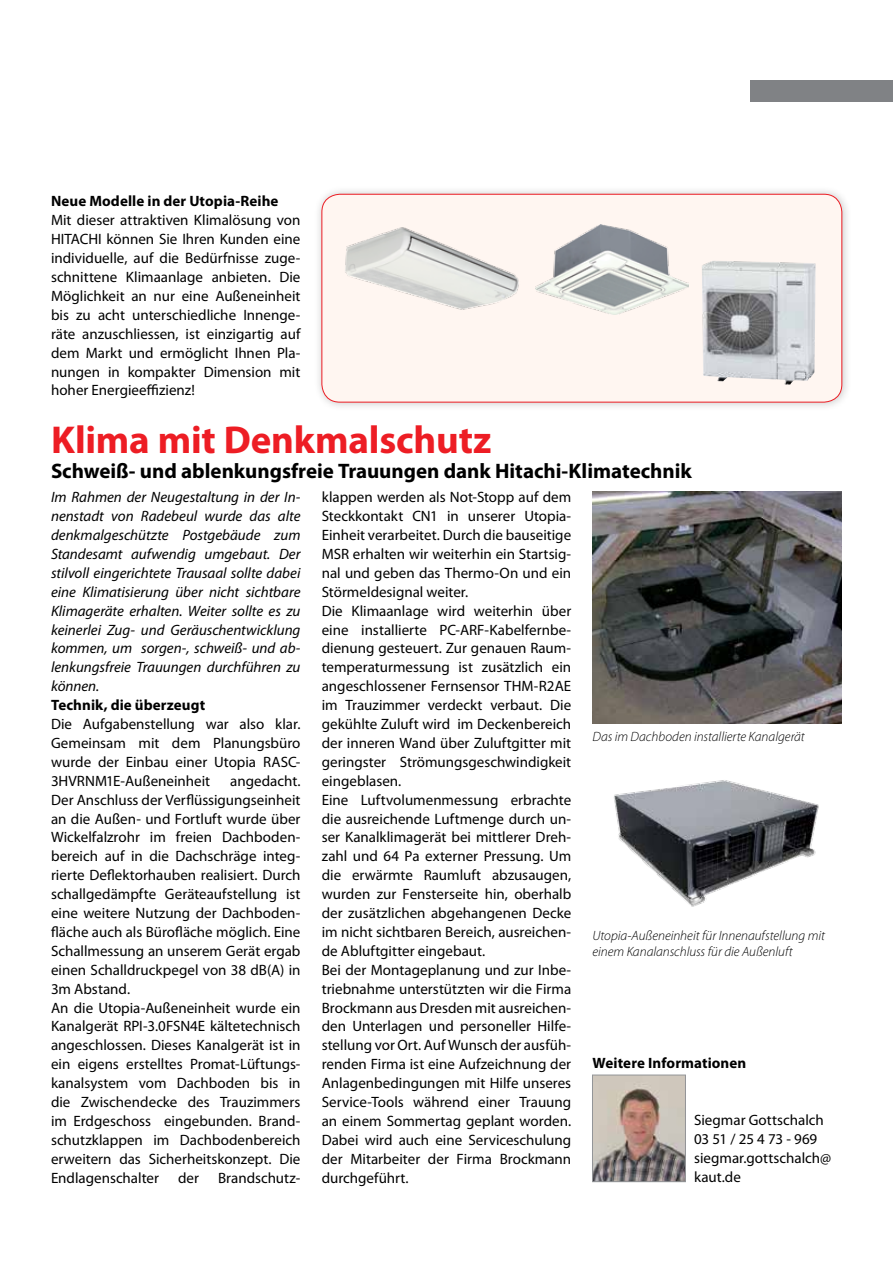
<style>
.page{position:relative;width:893px;height:1263px;background:#fff}
.page>*{position:absolute;margin:0;border:0;box-sizing:border-box;transform-origin:0 0}
.t1{font:700 39px "Myriad Pro";letter-spacing:-.005em;color:#ed1d24}
.t2{font:700 21px "Myriad Pro";letter-spacing:-.005em;color:#000}
.t3{font:15px/18.9px "Myriad Pro";color:#000}
.t4{font:italic 15px/18.9px "Myriad Pro";color:#000;text-align:justify}
.t5{font:700 15px "Myriad Pro";letter-spacing:.005em;color:#000}
.t6{font:italic 300 13.5px/16.2px "Myriad Pro";color:#000}
</style>
<div class="page">
<div style="left:314px;top:185px;width:538px;height:226px;background:#000;opacity:.23"></div>
<div style="left:322px;top:194px;width:520px;height:208px;background:#fff6f1;border-radius:18px"></div>
<div style="left:322px;top:194px;width:520px;height:208px;border:1px solid #ed1d24;border-radius:18px"></div>
<img style="left:345px;top:227px;width:174px;height:83px">
<img style="left:536px;top:224px;width:153px;height:90px">
<img style="left:702px;top:261px;width:114px;height:124px">
<div style="left:750px;top:80px;width:143px;height:21px;background:#808285"></div>
<img style="left:592px;top:491px;width:249px;height:232px">
<img style="left:594px;top:1077px;width:90px;height:103px">
<div style="left:592px;top:1075px;width:94px;height:107px;border:1px solid #939598"></div>
<img style="left:614px;top:780px;width:205px;height:127px">
<p class="t5" style="left:51px;top:192px;width:229px">Neue Modelle in der Utopia-Reihe</p>
<p class="t3" style="left:51px;top:211px;width:251px;text-align:justify">Mit dieser attraktiven Klimalösung von HITACHI können Sie Ihren Kunden eine individuelle, auf die Bedürfnisse zuge&shy;schnittene Klimaanlage anbieten. Die Möglichkeit an nur eine Außeneinheit bis zu acht unterschiedliche Innenge&shy;räte anzuschliessen, ist einzigartig auf dem Markt und ermöglicht Ihnen Pla&shy;nungen in kompakter Dimension mit hoher Energieeffizienz!</p>
<h1 class="t1" style="left:51px;top:414px;width:442px">Klima mit Denkmalschutz</h1>
<h2 class="t2" style="left:51px;top:457px;width:642px">Schweiß- und ablenkungsfreie Trauungen dank Hitachi-Klimatechnik</h2>
<p class="t4" style="left:51px;top:487px;width:251px">Im Rahmen der Neugestaltung in der In&shy;nenstadt von Radebeul wurde das alte denkmalgeschützte Postgebäude zum Standesamt aufwendig umgebaut. Der stilvoll eingerichtete Trausaal sollte dabei eine Klimatisierung über nicht sichtbare Klimageräte erhalten. Weiter sollte es zu keinerlei Zug- und Geräuschentwicklung kommen, um sorgen-, schweiß- und ab&shy;lenkungsfreie Trauungen durchführen zu können.</p>
<p class="t5" style="left:51px;top:695px;width:156px">Technik, die überzeugt</p>
<p class="t3" style="left:51px;top:714px;width:251px;text-align:justify">Die Aufgabenstellung war also klar.<br>Gemeinsam mit dem Planungsbüro wurde der Einbau einer Utopia RASC-3HVRNM1E-Außeneinheit</p>
<p class="t3" style="left:322px;top:487px;width:251px">klappen werden als Not-Stopp auf dem Steckkontakt CN1 in unserer Utopia-Einheit verarbeitet. Durch die bauseitige MSR erhalten wir weiterhin ein Startsig&shy;nal und geben das Thermo-On und ein Störmeldesignal weiter.<br>Die Klimaanlage wird weiterhin über eine installierte PC-ARF-Kabelfernbe&shy;dienung gesteuert. Zur genauen Raum&shy;temperaturmessung ist zusätzlich ein angeschlossener Fernsensor THM-R2AE im Trauzimmer verdeckt verbaut. Die gekühlte Zuluft wird im Deckenbereich der inneren Wand über Zuluftgitter mit geringster Strömungsgeschwindigkeit eingeblasen.<br>Eine Luftvolumenmessung erbrachte die ausreichende Luftmenge durch un&shy;ser Kanalklimagerät bei mittlerer Dreh&shy;zahl und 64 Pa externer Pressung. Um die erwärmte Raumluft abzusaugen, wurden zur Fensterseite hin, oberhalb der zusätzlichen abgehangenen Decke im nicht sichtbaren Bereich, ausreichen&shy;de Abluftgitter eingebaut.<br>Bei der Montageplanung und zur Inbe&shy;triebnahme unterstützten wir die Firma Brockmann aus Dresden mit ausreichen&shy;den Unterlagen und personeller Hilfe&shy;stellung vor Ort. Auf Wunsch der ausfüh&shy;renden Firma ist eine Aufzeichnung der Anlagenbedingungen mit Hilfe unseres Service-Tools während einer Trauung an einem Sommertag geplant worden.<br>Dabei wird auch eine Serviceschulung der Mitarbeiter der Firma Brockmann durchgeführt.</p>
<p class="t6" style="left:592px;top:729px;width:214px">Das im Dachboden installierte Kanalgerät</p>
<p class="t3" style="left:51px;top:771px;width:251px;text-indent:179px">angedacht.<br>Der Anschluss der Verflüssigungseinheit an die Außen- und Fortluft wurde über Wickelfalzrohr im freien Dachboden&shy;bereich auf in die Dachschräge integ&shy;rierte Deflektorhauben realisiert. Durch schallgedämpfte Geräteaufstellung ist eine weitere Nutzung der Dachboden&shy;fläche auch als Bürofläche möglich. Eine Schallmessung an unserem Gerät ergab einen Schalldruckpegel von 38 dB(A) in 3m Abstand.<br>An die Utopia-Außeneinheit wurde ein Kanalgerät RPI-3.0FSN4E kältetechnisch angeschlossen. Dieses Kanalgerät ist in ein eigens erstelltes Promat-Lüftungs&shy;kanalsystem vom Dachboden bis in die Zwischendecke des Trauzimmers im Erdgeschoss eingebunden. Brand&shy;schutzklappen im Dachbodenbereich erweitern das Sicherheitskonzept. Die Endlagenschalter</p>
<p class="t6" style="left:592px;top:927px;width:234px">Utopia-Außeneinheit für Innenaufstellung mit einem Kanalanschluss für die Außenluft</p>
<p class="t5" style="left:592px;top:1053px;width:155px">Weitere Informationen</p>
<p class="t3" style="left:694px;top:1110px;width:139px">Siegmar Gottschalch<br>03 51 / 25 4 73 - 969 siegmar.gottschalch@ kaut.de</p>
<p class="t3" style="left:178px;top:1168px;width:22px">der</p>
<p class="t3" style="left:218px;top:1168px;width:84px">Brandschutz-</p>
</div>
